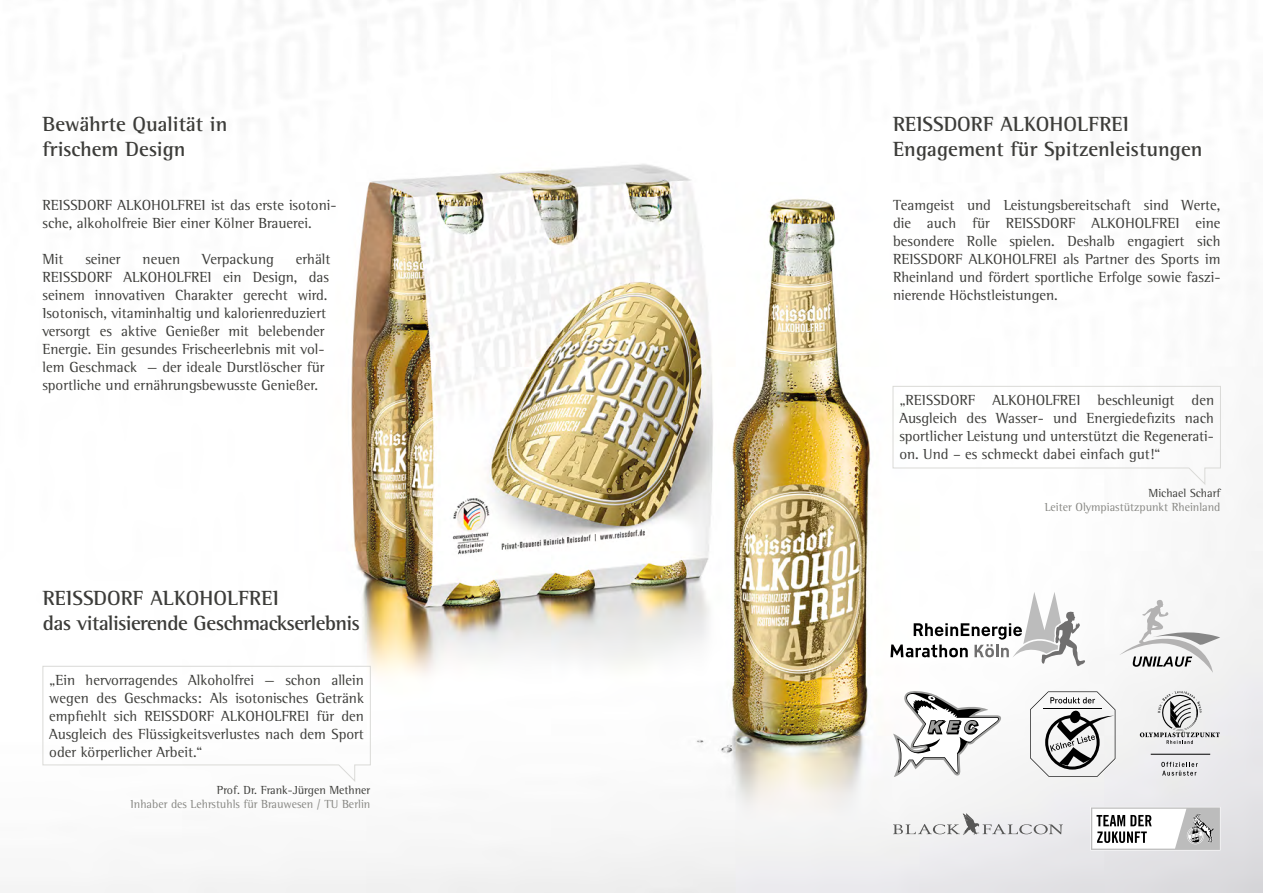
<style>
.page{position:relative;width:1263px;height:893px;background:#fff}
.page>*{position:absolute;margin:0;border:0;box-sizing:border-box;transform-origin:0 0}
.t1{font:700 21px/25.2px "Rotis Semi Serif";color:#3c3c39}
.t2{font:700 21px/25.2px "Rotis Semi Serif";letter-spacing:-.025em;color:#3c3c39}
.t3{font:15px/18px "Rotis Semi Serif";color:#3c3c39;text-align:justify}
.t4{font:12px "Rotis Semi Serif";color:#878783}
.t5{font:12px "Rotis Semi Serif";color:#3c3c39}
</style>
<div class="page">
<img style="left:0;top:0;width:1263px;height:893px">
<svg style="left:892px;top:386px;width:329px;height:100px"></svg>
<svg style="left:42px;top:665px;width:329px;height:118px"></svg>
<hr style="left:1151px;top:754px;width:59px;height:1px;background:#000">
<svg style="left:1161px;top:762px;width:37px;height:14px"></svg>
<svg style="left:1140px;top:691px;width:80px;height:53px"></svg>
<svg style="left:893px;top:689px;width:110px;height:88px"></svg>
<svg style="left:1030px;top:691px;width:85px;height:86px"></svg>
<hr style="left:1043px;top:708px;width:58px;height:1px;background:#000">
<svg style="left:1090px;top:807px;width:130px;height:43px"></svg>
<svg style="left:893px;top:813px;width:170px;height:22px"></svg>
<svg style="left:1119px;top:600px;width:101px;height:73px"></svg>
<svg style="left:890px;top:592px;width:195px;height:74px"></svg>
<h1 class="t1" style="left:43px;top:111px;width:186px">Bewährte Qualität in frischem Design</h1>
<p class="t3" style="left:43px;top:196px;width:296px">REISSDORF ALKOHOLFREI ist das erste isotoni&shy;sche, alkoholfreie Bier einer Kölner Brauerei.</p>
<p class="t3" style="left:43px;top:250px;width:22px">Mit</p>
<p class="t3" style="left:85px;top:250px;width:37px">seiner</p>
<p class="t3" style="left:143px;top:250px;width:39px">neuen</p>
<p class="t3" style="left:202px;top:250px;width:73px">Verpackung</p>
<p class="t3" style="left:43px;top:250px;width:290px;text-align:left;text-indent:253px">erhält REISSDORF ALKOHOLFREI ein Design, das seinem innovativen Charakter gerecht wird.<br>Isotonisch, vitaminhaltig und kalorienreduziert versorgt es aktive Genießer mit belebender Energie. Ein gesundes Frischeerlebnis mit vol&shy;lem Geschmack — der ideale Durstlöscher für sportliche und ernährungsbewusste Genießer.</p>
<h1 class="t2" style="left:43px;top:585px;width:319px">REISSDORF ALKOHOLFREI<br>das vitalisierende Geschmackserlebnis</h1>
<p class="t3" style="left:49px;top:671px;width:316px">„Ein hervorragendes Alkoholfrei — schon allein wegen des Geschmacks: Als isotonisches Getränk empfiehlt sich REISSDORF ALKOHOLFREI für den Ausgleich des Flüssigkeitsverlustes nach dem Sport oder körperlicher Arbeit.“</p>
<p class="t5" style="left:217px;top:783px;width:155px">Prof. Dr. Frank-Jürgen Methner</p>
<p class="t4" style="left:131px;top:797px;width:241px">Inhaber des Lehrstuhls für Brauwesen / TU Berlin</p>
<h1 class="t1" style="left:893px;top:111px;width:311px">REISSDORF ALKOHOLFREI<br>Engagement für Spitzenleistungen</h1>
<p class="t3" style="left:893px;top:196px;width:329px">Teamgeist und Leistungsbereitschaft sind Werte, die auch für REISSDORF ALKOHOLFREI eine besondere Rolle spielen. Deshalb engagiert sich REISSDORF ALKOHOLFREI als Partner des Sports im Rheinland und fördert sportliche Erfolge sowie faszi&shy;nierende Höchstleistungen.</p>
<p class="t3" style="left:899px;top:391px;width:316px">„REISSDORF ALKOHOLFREI beschleunigt den Ausgleich des Wasser- und Energiedefizits nach sportlicher Leistung und unterstützt die Regenerati&shy;on. Und – es schmeckt dabei einfach gut!“</p>
<p class="t5" style="left:1148px;top:486px;width:73px">Michael Scharf</p>
<p class="t4" style="left:1045px;top:500px;width:177px">Leiter Olympiastützpunkt Rheinland</p>
</div>
